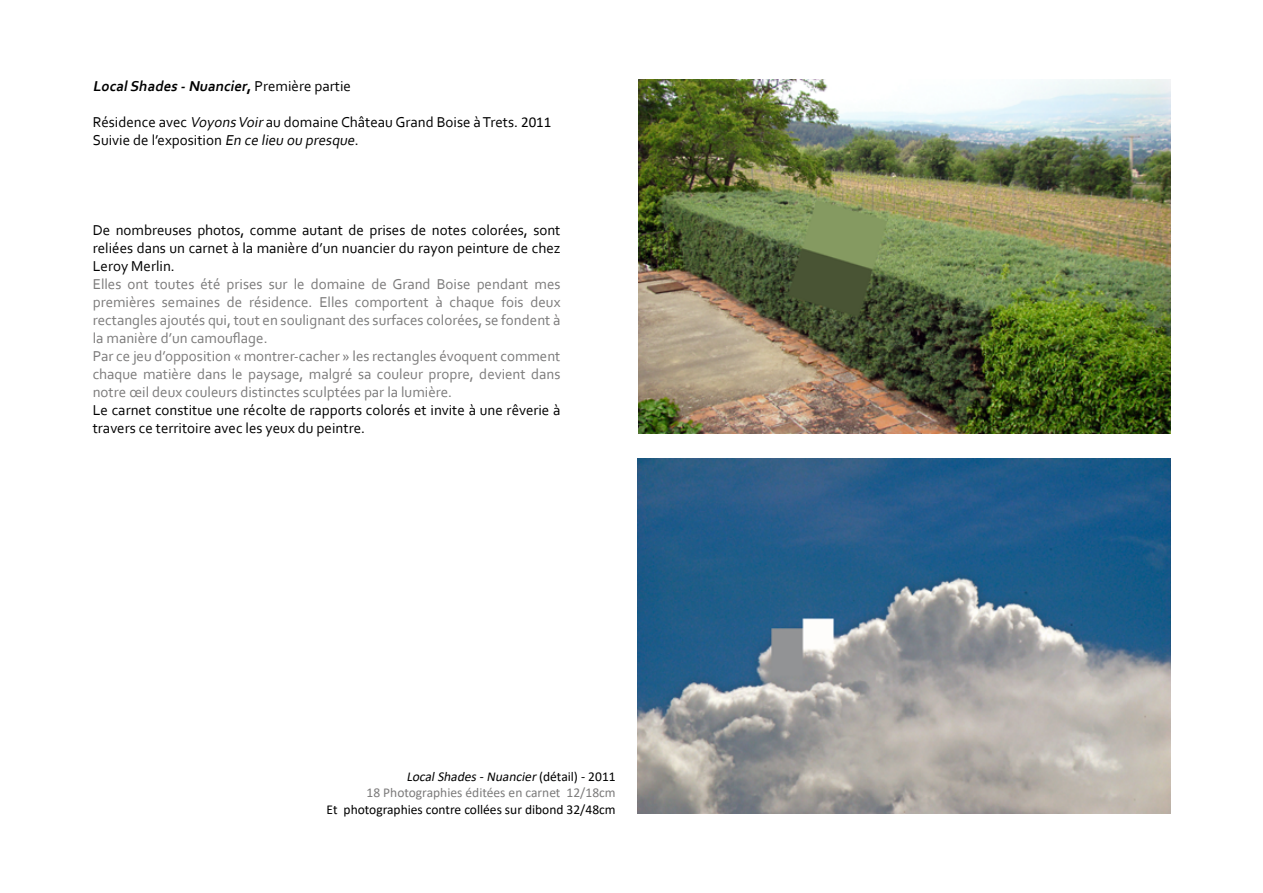
<style>
.page{position:relative;width:1263px;height:893px;background:#fff}
.page>*{position:absolute;margin:0;border:0;box-sizing:border-box;transform-origin:0 0}
.t1{font:15px/18px "Corbel";color:#7c7b7b}
.t2{font:15px/18px "Corbel";color:#000}
.t3{font:italic 700 15px "Corbel";color:#000}
.t4{font:13.5px/16.2px "Calibri";color:#7c7b7b;text-align:right}
.t5{font:13.5px "Calibri";color:#000}
.s1{font-style:normal}
.s2{font-weight:400;font-style:normal}
.s3{font-style:italic}
.s4{font-family:"Calibri"}
.s5{font-style:italic;color:#000}
.s6{color:#000}
</style>
<div class="page">
<img style="left:639px;top:79px;width:531px;height:355px">
<img style="left:637px;top:458px;width:533px;height:356px">
<p class="t3" style="left:93px;top:76px;width:260px">LocalShades -Nuancier<span class="s1">,</span> <span class="s2">P r e m i è r e p a rt i e</span></p>
<p class="t2" style="left:93px;top:112px;width:460px">Résidence avec <span class="s3">Voyons Voir</span>au domaine Château Grand Boise à Trets. <span class="s4">2011<br></span>Suivie de l’exposition <span class="s3">En ce lieu ou presque</span>.</p>
<p class="t2" style="left:93px;top:220px;width:469px;text-align:justify">De nombreuses photos, comme autant de prises de notes colorées, sont reliées dans un carnet à la manière d’un nuancier du rayon peinture de chez Leroy Merlin.</p>
<p class="t1" style="left:93px;top:274px;width:469px">Elles ont toutes été prises sur le domaine de Grand Boise pendant mes premières semaines de résidence. Elles comportent à chaque fois deux rectangles ajoutés qui, tout en soulignant des surfaces colorées, se fondent à la manière d’un camouflage.<br>Par ce jeu d’opposition « montrer-cacher » les rectangles évoquent comment chaque matière dans le paysage, malgré sa couleur propre, devient dans notre œil deux couleurs distinctes sculptées par la lumière.</p>
<p class="t2" style="left:93px;top:400px;width:469px">Le carnet constitue une récolte de rapports colorés et invite à une rêverie à travers ce territoire avec les yeux du peintre.</p>
<p class="t4" style="left:366px;top:768px;width:251px"><span class="s5">LocalShades-Nuancier</span><span class="s6">( d éta i l ) - 2 0 1 1<br></span>18 Photographies éditées en carnet 12/18cm</p>
<p class="t5" style="left:327px;top:800px;width:291px">Et photographies contre collées sur dibond 32/48cm</p>
</div>
